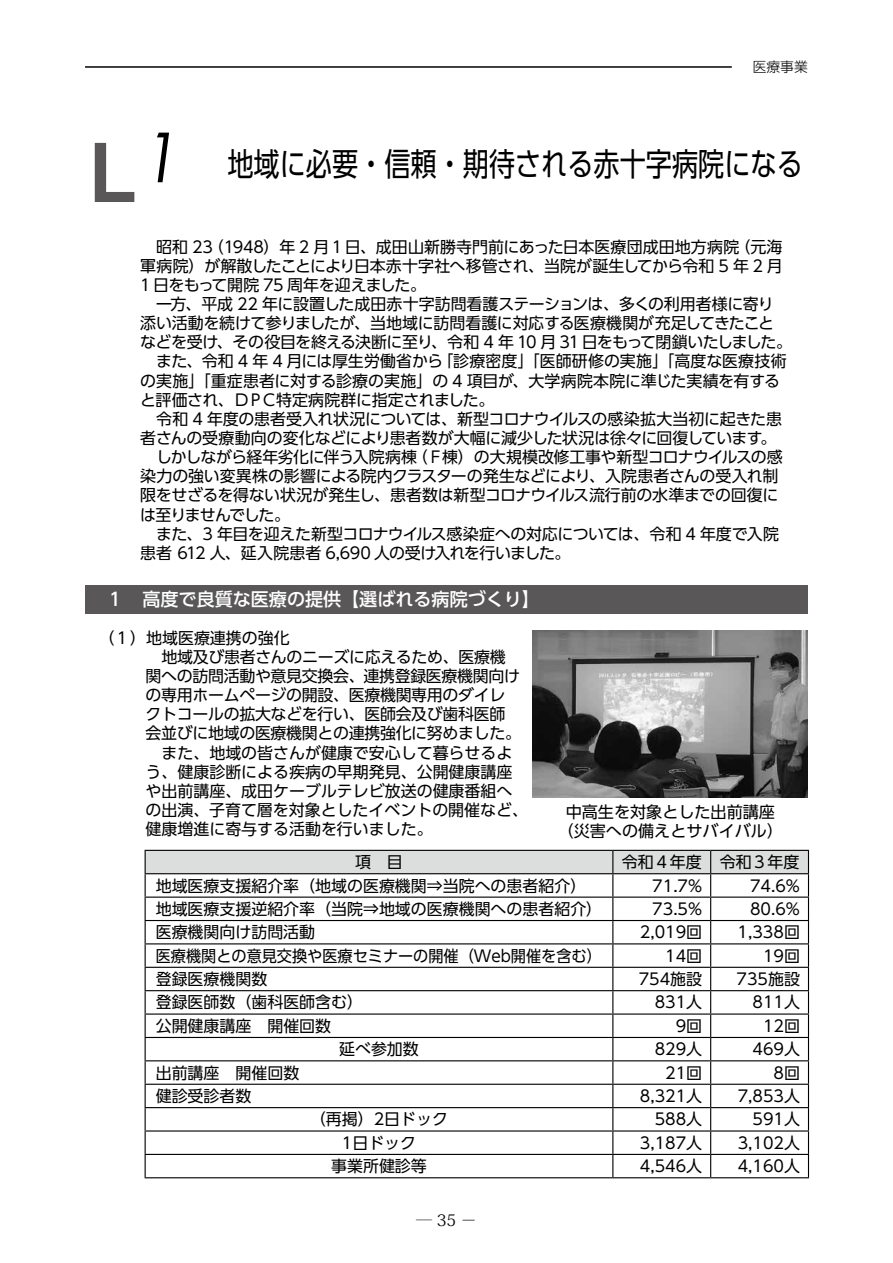
<style>
.page{position:relative;width:893px;height:1263px;background:#fff}
.page>*{position:absolute;margin:0;border:0;box-sizing:border-box;transform-origin:0 0}
.t1{font:31.95px "UD Shin Go Pro";color:#000;scale:.82 1}
.t2{font:500 18px "UD Shin Go Pro";color:#fff}
.t3{font:16.05px/18.9px "UD Shin Go Pro";color:#000;text-align:center}
.t4{font:15.9px/19.2px "UD Shin Go Pro";letter-spacing:-.02em;color:#000}
.t5{font:15.9px "UD Shin Go Pro";color:#000}
.t6{font:15.9px "UD Shin Go Pro";color:#000;scale:.95 1}
.t7{font:15.9px "Koz Min Pro";color:#000}
.t8{font:300 13.8px "UD Shin Go Pro";color:#000}
.s1{font-family:"Century Gothic";font-style:italic;font-size:69.15px}
</style>
<div class="page">
<hr style="left:85px;top:66px;width:647px;height:2px;background:#000">
<div style="left:711px;top:850px;width:97px;height:24px;background:#dcdddd"></div>
<hr style="left:711px;top:850px;width:98px;height:1px;background:#000">
<hr style="left:711px;top:873px;width:98px;height:1px;background:#000">
<hr style="left:711px;top:896px;width:98px;height:2px;background:#000">
<hr style="left:711px;top:920px;width:98px;height:1px;background:#000">
<hr style="left:711px;top:943px;width:98px;height:1px;background:#000">
<hr style="left:711px;top:967px;width:98px;height:1px;background:#000">
<hr style="left:711px;top:990px;width:98px;height:1px;background:#000">
<hr style="left:711px;top:1013px;width:98px;height:2px;background:#000">
<hr style="left:711px;top:1037px;width:98px;height:1px;background:#000">
<hr style="left:711px;top:1060px;width:98px;height:1px;background:#000">
<hr style="left:711px;top:1084px;width:98px;height:1px;background:#000">
<hr style="left:711px;top:1107px;width:98px;height:1px;background:#000">
<hr style="left:711px;top:1130px;width:98px;height:1px;background:#000">
<hr style="left:711px;top:1154px;width:98px;height:1px;background:#000">
<hr style="left:145px;top:1177px;width:468px;height:1px;background:#000">
<hr style="left:613px;top:1177px;width:98px;height:1px;background:#000">
<hr style="left:711px;top:1177px;width:98px;height:1px;background:#000">
<svg style="left:145px;top:850px;width:566px;height:327px"></svg>
<svg style="left:808px;top:851px;width:1px;height:326px"></svg>
<svg style="left:95px;top:143px;width:39px;height:59px"></svg>
<div style="left:85px;top:585px;width:723px;height:29px;background:#595757"></div>
<img style="left:533px;top:630px;width:275px;height:167px">
<p class="t8" style="left:753px;top:55px;width:57px">医療事業</p>
<h1 class="t1" style="left:144px;top:138px;width:805px"><span class="s1">1</span> 地域に必要・信頼・期待される赤十字病院になる</h1>
<p class="t4" style="left:140px;top:237px;width:653px">　昭和 23（1948）年 2 月 1日、成田山新勝寺門前にあった日本医療団成田地方病院（元海軍病院）が解散したことにより日本赤十字社へ移管され、当院が誕生してから令和 5 年 2 月1 日をもって開院 75 周年を迎えました。<br>　一方、平成 22 年に設置した成田赤十字訪問看護ステーションは、多くの利用者様に寄り添い活動を続けて参りましたが、当地域に訪問看護に対応する医療機関が充足してきたことなどを受け、その役目を終える決断に至り、令和 4 年 10 月 31 日をもって閉鎖いたしました。　また、令和 4 年 4 月には厚生労働省から「診療密度」「医師研修の実施」「高度な医療技術の実施」「重症患者に対する診療の実施」の 4 項目が、大学病院本院に準じた実績を有すると評価され、ＤＰＣ特定病院群に指定されました。<br>　令和 4 年度の患者受入れ状況については、新型コロナウイルスの感染拡大当初に起きた患者さんの受療動向の変化などにより患者数が大幅に減少した状況は徐々に回復しています。　　しかしながら経年劣化に伴う入院病棟（Ｆ棟）の大規模改修工事や新型コロナウイルスの感染力の強い変異株の影響による院内クラスターの発生などにより、入院患者さんの受入れ制限をせざるを得ない状況が発生し、患者数は新型コロナウイルス流行前の水準までの回復には至りませんでした。<br>　また、3 年目を迎えた新型コロナウイルス感染症への対応については、令和 4 年度で入院患者 612 人、延入院患者 6,690 人の受け入れを行いました。</p>
<p class="t2" style="left:106px;top:585px;width:435px">１　高度で良質な医療の提供【選ばれる病院づくり】</p>
<p class="t4" style="left:146px;top:628px;width:384px;text-indent:-47px">（１）地域医療連携の強化<br>　地域及び患者さんのニーズに応えるため、医療機<br>関への訪問活動や意見交換会、連携登録医療機関向けの専用ホームページの開設、医療機関専用のダイレ<br>クトコールの拡大などを行い、医師会及び歯科医師<br>会並びに地域の医療機関との連携強化に努めました。　また、地域の皆さんが健康で安心して暮らせるよう、健康診断による疾病の早期発見、公開健康講座や出前講座、成田ケーブルテレビ放送の健康番組への出演、子育て層を対象としたイベントの開催など、健康増進に寄与する活動を行いました。</p>
<p class="t5" style="left:355px;top:849px;width:49px">項　目</p>
<p class="t5" style="left:622px;top:849px;width:179px">令和４年度 令和３年度</p>
<p class="t5" style="left:156px;top:872px;width:432px">地域医療支援紹介率（地域の医療機関⇒当院への患者紹介）</p>
<p class="t5" style="left:652px;top:872px;width:51px">71.7%</p>
<p class="t5" style="left:750px;top:872px;width:51px">74.6%</p>
<p class="t5" style="left:156px;top:896px;width:448px">地域医療支援逆紹介率（当院⇒地域の医療機関への患者紹介）</p>
<p class="t5" style="left:652px;top:896px;width:51px">73.5%</p>
<p class="t5" style="left:750px;top:896px;width:51px">80.6%</p>
<p class="t5" style="left:156px;top:919px;width:161px">医療機関向け訪問活動</p>
<p class="t5" style="left:640px;top:919px;width:64px">2,019回</p>
<p class="t5" style="left:738px;top:919px;width:64px">1,338回</p>
<p class="t6" style="left:156px;top:943px;width:471px">医療機関との意見交換や医療セミナーの開催（Web開催を含む）</p>
<p class="t5" style="left:665px;top:943px;width:38px">14回</p>
<p class="t5" style="left:763px;top:943px;width:38px">19回</p>
<p class="t5" style="left:156px;top:966px;width:113px">登録医療機関数</p>
<p class="t5" style="left:639px;top:966px;width:65px">754施設</p>
<p class="t5" style="left:736px;top:966px;width:65px">735施設</p>
<p class="t5" style="left:156px;top:989px;width:209px">登録医師数（歯科医師含む）</p>
<p class="t5" style="left:655px;top:989px;width:49px">831人</p>
<p class="t5" style="left:752px;top:989px;width:49px">811人</p>
<p class="t5" style="left:156px;top:1013px;width:177px">公開健康講座　開催回数</p>
<p class="t5" style="left:676px;top:1013px;width:28px">9回</p>
<p class="t5" style="left:763px;top:1013px;width:38px">12回</p>
<p class="t5" style="left:339px;top:1036px;width:81px">延べ参加数</p>
<p class="t5" style="left:655px;top:1036px;width:49px">829人</p>
<p class="t5" style="left:752px;top:1036px;width:49px">469人</p>
<p class="t5" style="left:156px;top:1060px;width:145px">出前講座　開催回数</p>
<p class="t5" style="left:665px;top:1060px;width:38px">21回</p>
<p class="t5" style="left:773px;top:1060px;width:28px">8回</p>
<p class="t5" style="left:156px;top:1083px;width:97px">健診受診者数</p>
<p class="t5" style="left:640px;top:1083px;width:64px">8,321人</p>
<p class="t5" style="left:738px;top:1083px;width:64px">7,853人</p>
<p class="t5" style="left:310px;top:1106px;width:140px">（再掲）2日ドック</p>
<p class="t5" style="left:655px;top:1106px;width:49px">588人</p>
<p class="t5" style="left:752px;top:1106px;width:49px">591人</p>
<p class="t5" style="left:342px;top:1130px;width:76px">1日ドック</p>
<p class="t5" style="left:640px;top:1130px;width:64px">3,187人</p>
<p class="t5" style="left:738px;top:1130px;width:64px">3,102人</p>
<p class="t5" style="left:331px;top:1153px;width:97px">事業所健診等</p>
<p class="t5" style="left:640px;top:1153px;width:64px">4,546人</p>
<p class="t5" style="left:738px;top:1153px;width:64px">4,160人</p>
<p class="t3" style="left:558px;top:802px;width:227px">中高生を対象とした出前講座（災害への備えとサバイバル）</p>
<p class="t7" style="left:416px;top:1208px;width:62px">― 35 －</p>
</div>
